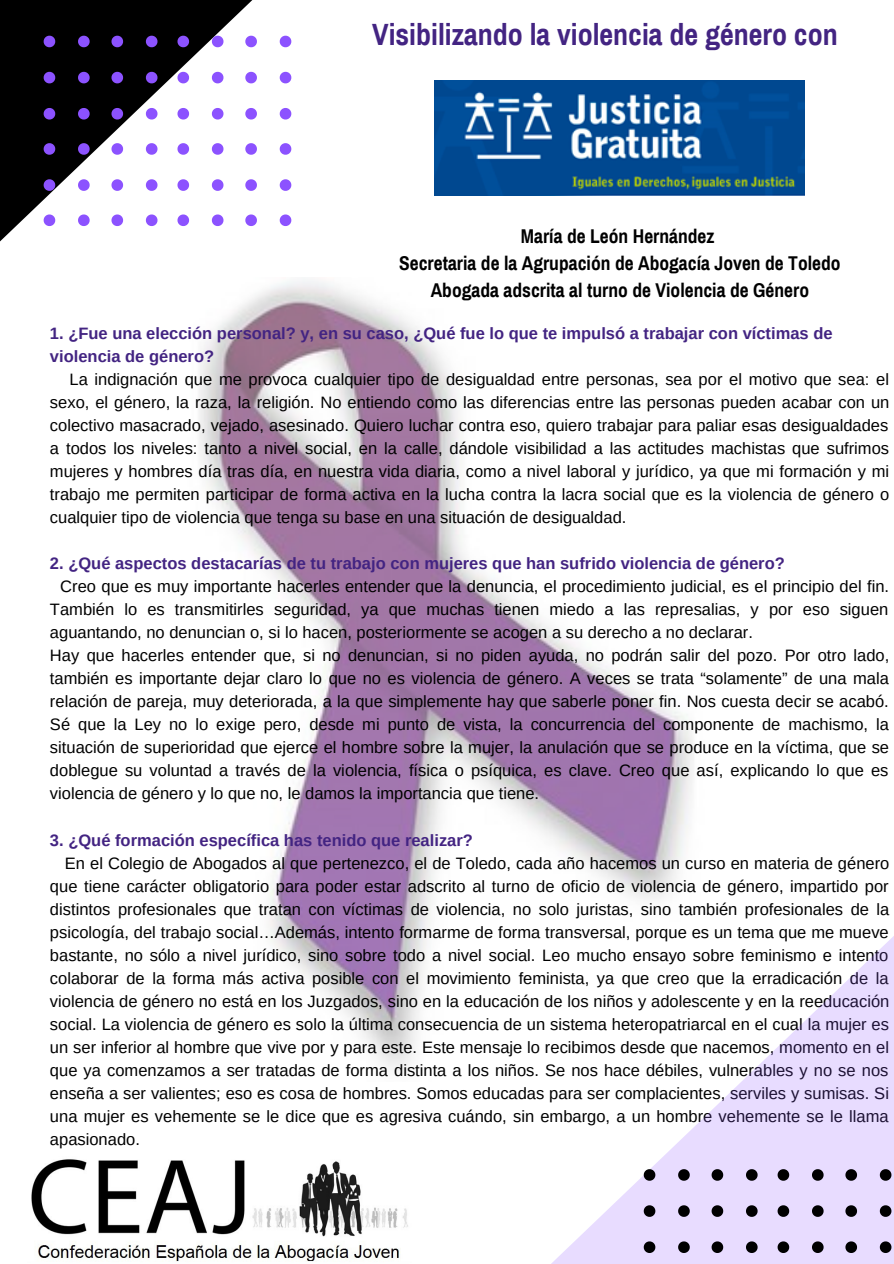
<style>
.page{position:relative;width:894px;height:1264px;background:#fff}
.page>*{position:absolute;margin:0;border:0;box-sizing:border-box;transform-origin:0 0}
.t1{font:700 30px "Archivo Narrow";color:#432482}
.t2{font:700 19.5px/27px "Archivo Narrow";color:#000;text-align:center}
.t3{font:16.5px/23px "Arimo";color:#000;text-align:justify}
.t4{font:700 16.5px/23px "Arimo";color:#432482}
</style>
<div class="page">
<img style="left:199px;top:309px;width:495px;height:761px">
<svg style="left:0;top:0;width:389px;height:348px"></svg>
<svg style="left:177px;top:36px;width:12px;height:11px"></svg>
<svg style="left:177px;top:72px;width:12px;height:11px"></svg>
<svg style="left:177px;top:108px;width:12px;height:11px"></svg>
<svg style="left:177px;top:143px;width:12px;height:12px"></svg>
<svg style="left:177px;top:179px;width:12px;height:12px"></svg>
<svg style="left:177px;top:214px;width:12px;height:12px"></svg>
<svg style="left:212px;top:36px;width:11px;height:11px"></svg>
<svg style="left:212px;top:72px;width:11px;height:11px"></svg>
<svg style="left:212px;top:108px;width:11px;height:11px"></svg>
<svg style="left:212px;top:143px;width:11px;height:12px"></svg>
<svg style="left:212px;top:179px;width:11px;height:12px"></svg>
<svg style="left:212px;top:214px;width:11px;height:12px"></svg>
<svg style="left:245px;top:36px;width:12px;height:11px"></svg>
<svg style="left:245px;top:72px;width:12px;height:11px"></svg>
<svg style="left:245px;top:108px;width:12px;height:11px"></svg>
<svg style="left:245px;top:143px;width:12px;height:12px"></svg>
<svg style="left:245px;top:179px;width:12px;height:12px"></svg>
<svg style="left:245px;top:214px;width:12px;height:12px"></svg>
<svg style="left:279px;top:36px;width:12px;height:11px"></svg>
<svg style="left:279px;top:72px;width:12px;height:11px"></svg>
<svg style="left:279px;top:108px;width:12px;height:11px"></svg>
<svg style="left:279px;top:143px;width:12px;height:12px"></svg>
<svg style="left:279px;top:179px;width:12px;height:12px"></svg>
<svg style="left:279px;top:214px;width:12px;height:12px"></svg>
<svg style="left:44px;top:36px;width:11px;height:11px"></svg>
<svg style="left:44px;top:72px;width:11px;height:11px"></svg>
<svg style="left:44px;top:108px;width:11px;height:11px"></svg>
<svg style="left:44px;top:143px;width:11px;height:12px"></svg>
<svg style="left:44px;top:179px;width:11px;height:12px"></svg>
<svg style="left:44px;top:214px;width:11px;height:12px"></svg>
<svg style="left:78px;top:36px;width:12px;height:11px"></svg>
<svg style="left:78px;top:72px;width:12px;height:11px"></svg>
<svg style="left:78px;top:108px;width:12px;height:11px"></svg>
<svg style="left:78px;top:143px;width:12px;height:12px"></svg>
<svg style="left:78px;top:179px;width:12px;height:12px"></svg>
<svg style="left:78px;top:214px;width:12px;height:12px"></svg>
<svg style="left:111px;top:36px;width:12px;height:11px"></svg>
<svg style="left:111px;top:72px;width:12px;height:11px"></svg>
<svg style="left:111px;top:108px;width:12px;height:11px"></svg>
<svg style="left:111px;top:143px;width:12px;height:12px"></svg>
<svg style="left:111px;top:179px;width:12px;height:12px"></svg>
<svg style="left:111px;top:214px;width:12px;height:12px"></svg>
<svg style="left:146px;top:36px;width:11px;height:11px"></svg>
<svg style="left:146px;top:72px;width:11px;height:11px"></svg>
<svg style="left:146px;top:108px;width:11px;height:11px"></svg>
<svg style="left:146px;top:143px;width:11px;height:12px"></svg>
<svg style="left:146px;top:179px;width:11px;height:12px"></svg>
<svg style="left:146px;top:214px;width:11px;height:12px"></svg>
<svg style="left:393px;top:935px;width:500px;height:328px"></svg>
<svg style="left:777px;top:1169px;width:12px;height:11px"></svg>
<svg style="left:777px;top:1205px;width:12px;height:11px"></svg>
<svg style="left:777px;top:1241px;width:12px;height:11px"></svg>
<svg style="left:811px;top:1169px;width:12px;height:11px"></svg>
<svg style="left:811px;top:1205px;width:12px;height:11px"></svg>
<svg style="left:811px;top:1241px;width:12px;height:11px"></svg>
<svg style="left:845px;top:1169px;width:11px;height:11px"></svg>
<svg style="left:845px;top:1205px;width:11px;height:11px"></svg>
<svg style="left:845px;top:1241px;width:11px;height:11px"></svg>
<svg style="left:879px;top:1169px;width:12px;height:11px"></svg>
<svg style="left:879px;top:1205px;width:12px;height:11px"></svg>
<svg style="left:879px;top:1241px;width:12px;height:11px"></svg>
<svg style="left:643px;top:1169px;width:12px;height:11px"></svg>
<svg style="left:643px;top:1205px;width:12px;height:11px"></svg>
<svg style="left:643px;top:1241px;width:12px;height:11px"></svg>
<svg style="left:678px;top:1169px;width:11px;height:11px"></svg>
<svg style="left:678px;top:1205px;width:11px;height:11px"></svg>
<svg style="left:678px;top:1241px;width:11px;height:11px"></svg>
<svg style="left:711px;top:1169px;width:12px;height:11px"></svg>
<svg style="left:711px;top:1205px;width:12px;height:11px"></svg>
<svg style="left:711px;top:1241px;width:12px;height:11px"></svg>
<svg style="left:745px;top:1169px;width:12px;height:11px"></svg>
<svg style="left:745px;top:1205px;width:12px;height:11px"></svg>
<svg style="left:745px;top:1241px;width:12px;height:11px"></svg>
<img style="left:31px;top:1156px;width:380px;height:107px">
<img style="left:435px;top:81px;width:369px;height:115px">
<h1 class="t1" style="left:372px;top:19px;width:467px">Visibilizando la violencia de género con</h1>
<p class="t2" style="left:399px;top:223px;width:443px">María de León Hernández<br>Secretaria de la Agrupación de Abogacía Joven de Toledo<br>Abogada adscrita al turno de Violencia de Género</p>
<p class="t4" style="left:50px;top:322px;width:783px">1. ¿Fue una elección personal? y, en su caso, ¿Qué fue lo que te impulsó a trabajar con víctimas de violencia de género?</p>
<p class="t3" style="left:50px;top:368px;width:840px;text-indent:19px">La indignación que me provoca cualquier tipo de desigualdad entre personas, sea por el motivo que sea: el sexo, el género, la raza, la religión. No entiendo como las diferencias entre las personas pueden acabar con un colectivo masacrado, vejado, asesinado. Quiero luchar contra eso, quiero trabajar para paliar esas desigualdades a todos los niveles: tanto a nivel social, en la calle, dándole visibilidad a las actitudes machistas que sufrimos mujeres y hombres día tras día, en nuestra vida diaria, como a nivel laboral y jurídico, ya que mi formación y mi trabajo me permiten participar de forma activa en la lucha contra la lacra social que es la violencia de género o cualquier tipo de violencia que tenga su base en una situación de desigualdad.</p>
<p class="t4" style="left:50px;top:552px;width:736px">2. ¿Qué aspectos destacarías de tu trabajo con mujeres que han sufrido violencia de género?</p>
<p class="t3" style="left:50px;top:575px;width:840px;text-align:left;text-indent:10px">Creo que es muy importante hacerles entender que la denuncia, el procedimiento judicial, es el principio del fin.<br>También lo es transmitirles seguridad, ya que muchas tienen miedo a las represalias, y por eso siguen aguantando, no denuncian o, si lo hacen, posteriormente se acogen a su derecho a no declarar.<br>Hay que hacerles entender que, si no denuncian, si no piden ayuda, no podrán salir del pozo. Por otro lado, también es importante dejar claro lo que no es violencia de género. A veces se trata “solamente” de una mala relación de pareja, muy deteriorada, a la que simplemente hay que saberle poner fin. Nos cuesta decir se acabó.<br>Sé que la Ley no lo exige pero, desde mi punto de vista, la concurrencia del componente de machismo, la situación de superioridad que ejerce el hombre sobre la mujer, la anulación que se produce en la víctima, que se doblegue su voluntad a través de la violencia, física o psíquica, es clave. Creo que así, explicando lo que es violencia de género y lo que no, le damos la importancia que tiene.</p>
<p class="t4" style="left:50px;top:828px;width:424px">3. ¿Qué formación específica has tenido que realizar?</p>
<p class="t3" style="left:50px;top:851px;width:840px;text-indent:15px">En el Colegio de Abogados al que pertenezco, el de Toledo, cada año hacemos un curso en materia de género que tiene carácter obligatorio para poder estar adscrito al turno de oficio de violencia de género, impartido por distintos profesionales que tratan con víctimas de violencia, no solo juristas, sino también profesionales de la psicología, del trabajo social…Además, intento formarme de forma transversal, porque es un tema que me mueve bastante, no sólo a nivel jurídico, sino sobre todo a nivel social. Leo mucho ensayo sobre feminismo e intento colaborar de la forma más activa posible con el movimiento feminista, ya que creo que la erradicación de la violencia de género no está en los Juzgados, sino en la educación de los niños y adolescente y en la reeducación social. La violencia de género es solo la última consecuencia de un sistema heteropatriarcal en el cual la mujer es un ser inferior al hombre que vive por y para este. Este mensaje lo recibimos desde que nacemos, momento en el que ya comenzamos a ser tratadas de forma distinta a los niños. Se nos hace débiles, vulnerables y no se nos enseña a ser valientes; eso es cosa de hombres. Somos educadas para ser complacientes, serviles y sumisas. Si una mujer es vehemente se le dice que es agresiva cuándo, sin embargo, a un hombre vehemente se le llama apasionado.</p>
</div>
